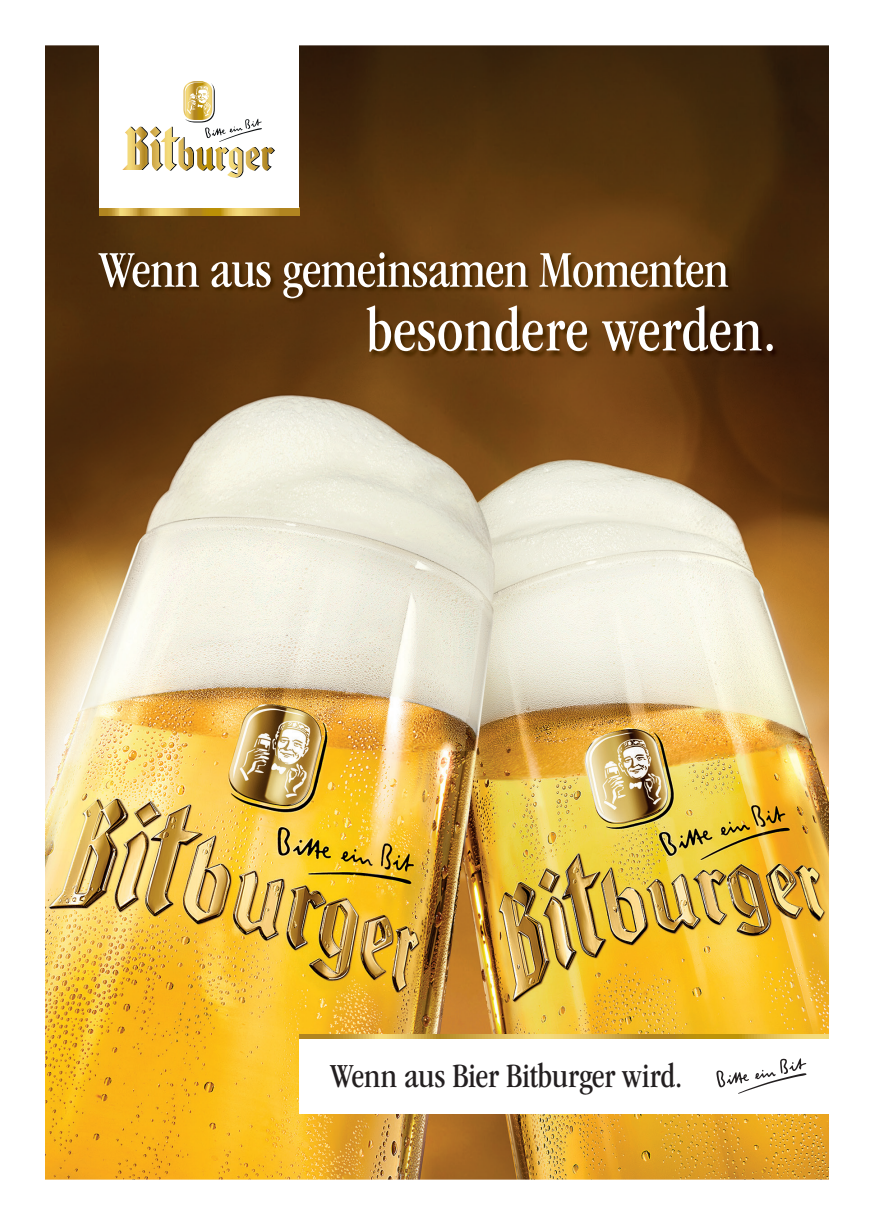
<style>
.page{position:relative;width:874px;height:1225px;background:#fff}
.page>*{position:absolute;margin:0;border:0;box-sizing:border-box;transform-origin:0 0}
.t1{font:condensed 63.6px "ITC Garamond Std";letter-spacing:.01em;color:#fff}
.t2{font:condensed 53.2px "ITC Garamond Std";letter-spacing:-.01em;color:#fff}
.t3{font:condensed 35px "ITC Garamond Std";letter-spacing:-.01em;color:#231f20}
</style>
<div class="page">
<img style="left:45px;top:45px;width:783px;height:1134px">
<svg style="left:99px;top:207px;width:200px;height:8px;background:#d4b35a"></svg>
<div style="left:99px;top:45px;width:200px;height:162px;background:#fff"></div>
<svg style="left:122px;top:81px;width:153px;height:97px"></svg>
<img style="left:98px;top:252px;width:680px;height:106px">
<div style="left:299px;top:1034px;width:529px;height:79px;background:#fff"></div>
<svg style="left:299px;top:1034px;width:529px;height:4px;background:#d1ad46"></svg>
<svg style="left:716px;top:1058px;width:90px;height:36px"></svg>
<p class="t2" style="left:99px;top:250px;width:631px">Wenn aus gemeinsamen Momenten</p>
<p class="t1" style="left:366px;top:306px;width:411px">besondere werden.</p>
<p class="t3" style="left:330px;top:1063px;width:353px">Wenn aus Bier Bitburger wird.</p>
</div>
